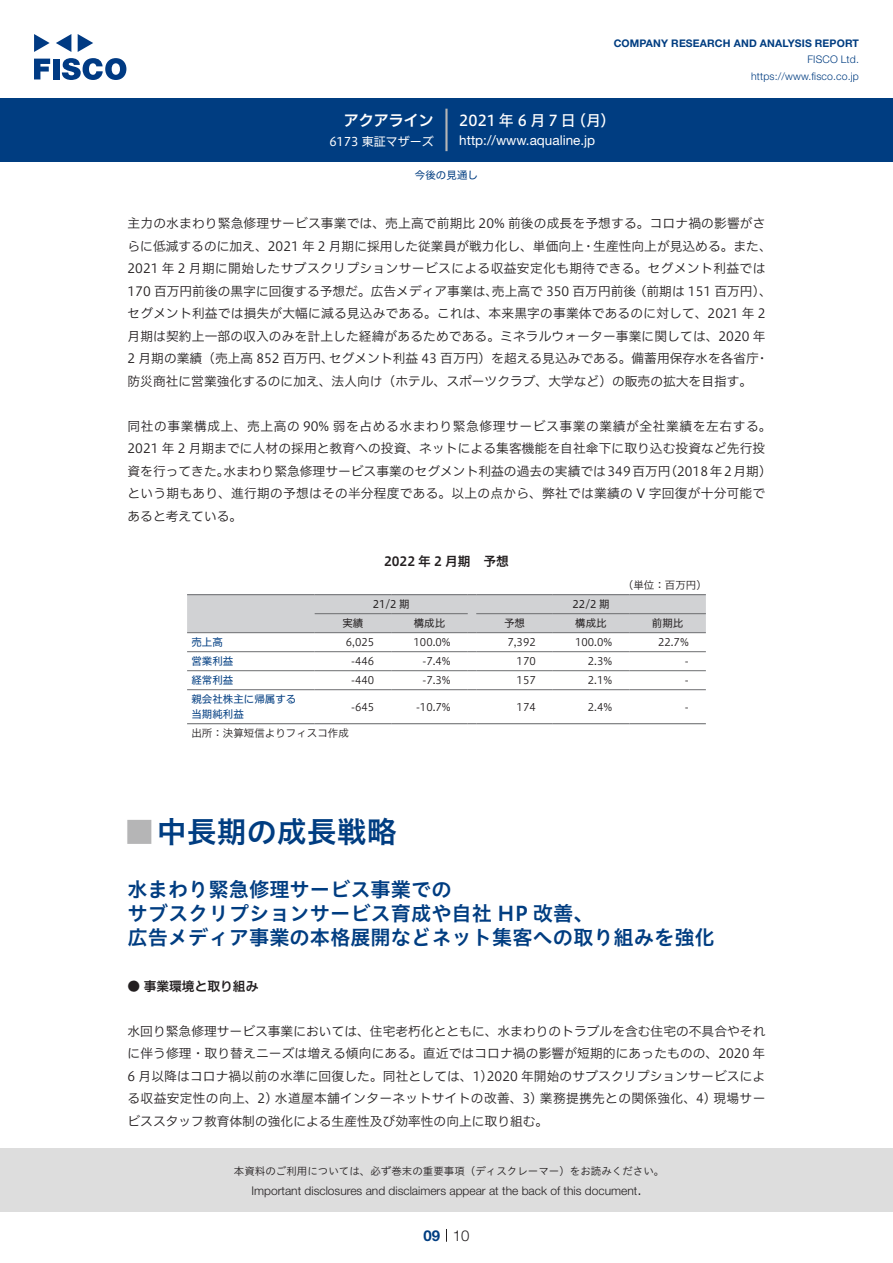
<style>
.page{position:relative;width:893px;height:1263px;background:#fff}
.page>*{position:absolute;margin:0;border:0;box-sizing:border-box;transform-origin:0 0}
.t1{font:30px "Hiragino UD Sans Std N W6";color:#003d81}
.t2{font:700 24px "Koz Go Pro";color:#b5b5b6}
.t3{font:20.25px/24px "Hiragino UD Sans Std W6";color:#003d81}
.t4{font:15px "Hiragino UD Sans F Std N W5";letter-spacing:.2em;color:#fff}
.t5{font:15px "Hiragino UD Sans F Std N W6";color:#fff}
.t6{font:300 15px "Helvetica Neue LT Std";color:#231f20}
.t7{font:700 15px "Helvetica Neue LT Std";color:#003d81}
.t8{font:13.5px "Helvetica Neue LT Std";color:#fff}
.t9{font:12.75px/22.5px "Hiragino UD Sans F Std N W3";letter-spacing:.005em;color:#231f20}
.t10{font:12.75px "Hiragino UD Sans F Std N W3";letter-spacing:.03em;color:#231f20}
.t11{font:12.75px "Hiragino UD Sans F Std N W3";letter-spacing:.045em;color:#231f20}
.t12{font:12.75px "Hiragino UD Sans F Std N W6";color:#231f20}
.t13{font:300 12px "Helvetica Neue LT Std";color:#231f20}
.t14{font:12px "Hiragino UD Sans F Std N W4";color:#fff}
.t15{font:10.5px "Hiragino UD Sans F Std N W3";color:#231f20}
.t16{font:10.5px "Hiragino UD Sans Std W3";color:#231f20}
.t17{font:700 10.5px "Helvetica Neue LT Std";letter-spacing:.015em;color:#003d81}
.t18{font:300 10.5px/16.5px "Helvetica Neue LT Std";letter-spacing:.015em;color:#003d81;text-align:right}
.t19{font:10.5px/19px "Hiragino UD Sans F Std N W4";color:#003d81}
.t20{font:10.5px "Hiragino UD Sans F Std N W4";color:#231f20}
</style>
<div class="page">
<div style="left:0;top:1148px;width:893px;height:64px;background:#ddd"></div>
<svg style="left:34px;top:59px;width:16px;height:20px"></svg>
<div style="left:53px;top:59px;width:6px;height:20px;background:#003a83"></div>
<svg style="left:62px;top:58px;width:64px;height:22px"></svg>
<svg style="left:34px;top:34px;width:16px;height:18px"></svg>
<svg style="left:78px;top:34px;width:15px;height:18px"></svg>
<svg style="left:56px;top:34px;width:15px;height:18px"></svg>
<div style="left:0;top:98px;width:893px;height:64px;background:#003d81"></div>
<hr style="left:445px;top:109px;width:3px;height:42px;background:#b5b5b6">
<svg style="left:446px;top:1229px;width:1px;height:13px"></svg>
<hr style="left:187px;top:651px;width:128px;height:1px;background:#6c6d70">
<hr style="left:315px;top:651px;width:76px;height:1px;background:#6c6d70">
<hr style="left:391px;top:651px;width:77px;height:1px;background:#6c6d70">
<hr style="left:476px;top:651px;width:77px;height:1px;background:#6c6d70">
<hr style="left:553px;top:651px;width:76px;height:1px;background:#6c6d70">
<hr style="left:629px;top:651px;width:77px;height:1px;background:#6c6d70">
<hr style="left:187px;top:670px;width:128px;height:1px;background:#6c6d70">
<hr style="left:315px;top:670px;width:76px;height:1px;background:#6c6d70">
<hr style="left:391px;top:670px;width:77px;height:1px;background:#6c6d70">
<hr style="left:476px;top:670px;width:77px;height:1px;background:#6c6d70">
<hr style="left:553px;top:670px;width:76px;height:1px;background:#6c6d70">
<hr style="left:629px;top:670px;width:77px;height:1px;background:#6c6d70">
<hr style="left:187px;top:689px;width:128px;height:1px;background:#6c6d70">
<hr style="left:315px;top:689px;width:76px;height:1px;background:#6c6d70">
<hr style="left:391px;top:689px;width:77px;height:1px;background:#6c6d70">
<hr style="left:476px;top:689px;width:77px;height:1px;background:#6c6d70">
<hr style="left:553px;top:689px;width:76px;height:1px;background:#6c6d70">
<hr style="left:629px;top:689px;width:77px;height:1px;background:#6c6d70">
<svg style="left:187px;top:594px;width:519px;height:39px"></svg>
<hr style="left:476px;top:594px;width:77px;height:1px;background:#6c6d70">
<hr style="left:553px;top:594px;width:76px;height:1px;background:#6c6d70">
<hr style="left:629px;top:594px;width:77px;height:1px;background:#6c6d70">
<hr style="left:187px;top:723px;width:128px;height:1px;background:#6c6d70">
<hr style="left:315px;top:723px;width:76px;height:1px;background:#6c6d70">
<hr style="left:391px;top:723px;width:77px;height:1px;background:#6c6d70">
<hr style="left:476px;top:723px;width:77px;height:1px;background:#6c6d70">
<hr style="left:553px;top:723px;width:76px;height:1px;background:#6c6d70">
<hr style="left:629px;top:723px;width:77px;height:1px;background:#6c6d70">
<p class="t5" style="left:344px;top:109px;width:92px">アクアライン</p>
<p class="t14" style="left:329px;top:132px;width:106px">6173 東証マザーズ</p>
<p class="t17" style="left:614px;top:37px;width:247px">COMPANY RESEARCH AND ANALYSIS REPORT</p>
<p class="t18" style="left:751px;top:51px;width:109px">FISCO Ltd. https://www.fisco.co j p.</p>
<p class="t4" style="left:459px;top:109px;width:118px">2021年6月7日</p>
<p class="t4" style="left:571px;top:109px;width:46px">（月(</p>
<p class="t8" style="left:459px;top:132px;width:137px">http://www.aqualine j p.</p>
<p class="t19" style="left:415px;top:165px;width:64px">今後の見通し</p>
<p class="t9" style="left:128px;top:211px;width:639px">主力の水まわり緊急修理サービス事業では、売上高で前期比 20% 前後の成長を予想する。コロナ禍の影響がさ</p>
<p class="t9" style="left:128px;top:234px;width:646px">らに低減するのに加え、2021 年 2 月期に採用した従業員が戦力化し、単価向上・生産性向上が見込める。また、</p>
<p class="t10" style="left:128px;top:259px;width:639px">2021 年 2 月期に開始したサブスクリプションサービスによる収益安定化も期待できる。セグメント利益では</p>
<p class="t9" style="left:634px;top:279px;width:140px">（前期は 151 百万円、(</p>
<p class="t9" style="left:128px;top:279px;width:372px">170 百万円前後の黒字に回復する予想だ。広告メディア事業は、</p>
<p class="t9" style="left:128px;top:301px;width:639px">セグメント利益では損失が大幅に減る見込みである。これは、本来黒字の事業体であるのに対して、2021 年 2</p>
<p class="t9" style="left:128px;top:324px;width:639px">月期は契約上一部の収入のみを計上した経緯があるためである。ミネラルウォーター事業に関しては、2020 年</p>
<p class="t9" style="left:756px;top:346px;width:14px">・</p>
<p class="t9" style="left:492px;top:279px;width:146px">売上高で 350 百万円前後</p>
<p class="t9" style="left:329px;top:346px;width:431px">セグメント利益 43 百万円）を超える見込みである。備蓄用保存水を各省庁</p>
<p class="t9" style="left:128px;top:346px;width:626px">2 月期の業績（売上高 852 百万円、<br>防災商社に営業強化するのに加え、法人向け（ホテル、スポーツクラブ、大学など）の販売の拡大を目指す。</p>
<p class="t11" style="left:128px;top:416px;width:646px">同社の事業構成上、売上高の 90% 弱を占める水まわり緊急修理サービス事業の業績が全社業績を左右する。</p>
<p class="t9" style="left:128px;top:436px;width:639px">2021 年 2 月期までに人材の採用と教育への投資、ネットによる集客機能を自社傘下に取り込む投資など先行投</p>
<p class="t9" style="left:664px;top:459px;width:109px">（2018年2月期(</p>
<p class="t9" style="left:223px;top:459px;width:449px">水まわり緊急修理サービス事業のセグメント利益の過去の実績では349百万円</p>
<p class="t9" style="left:128px;top:459px;width:639px">資を行ってきた。<br>という期もあり、進行期の予想はその半分程度である。以上の点から、弊社では業績の V 字回復が十分可能であると考えている。</p>
<p class="t12" style="left:384px;top:551px;width:126px">2022 年 2 月期　予想</p>
<p class="t15" style="left:623px;top:577px;width:85px">（単位：百万円(</p>
<p class="t20" style="left:573px;top:596px;width:39px">22/2 期</p>
<p class="t20" style="left:373px;top:596px;width:39px">21/2 期</p>
<p class="t20" style="left:342px;top:615px;width:22px">実績</p>
<p class="t20" style="left:414px;top:615px;width:33px">構成比</p>
<p class="t20" style="left:504px;top:615px;width:22px">予想</p>
<p class="t20" style="left:575px;top:615px;width:33px">構成比</p>
<p class="t20" style="left:652px;top:615px;width:33px">前期比</p>
<p class="t19" style="left:191px;top:632px;width:33px">売上高</p>
<p class="t15" style="left:346px;top:634px;width:30px">6,025</p>
<p class="t15" style="left:414px;top:634px;width:39px">100.0%</p>
<p class="t15" style="left:507px;top:634px;width:30px">7,392</p>
<p class="t15" style="left:575px;top:634px;width:39px">100.0%</p>
<p class="t15" style="left:658px;top:634px;width:32px">22.7%</p>
<p class="t19" style="left:191px;top:651px;width:43px">営業利益</p>
<p class="t15" style="left:351px;top:653px;width:25px">-446</p>
<p class="t15" style="left:422px;top:653px;width:30px">-7.4%</p>
<p class="t15" style="left:517px;top:653px;width:21px">170</p>
<p class="t15" style="left:588px;top:653px;width:26px">2.3%</p>
<p class="t15" style="left:685px;top:653px;width:5px">-</p>
<p class="t19" style="left:191px;top:670px;width:106px">経常利益<br>親会社株主に帰属する</p>
<p class="t15" style="left:351px;top:672px;width:25px">-440</p>
<p class="t15" style="left:351px;top:699px;width:25px">-645</p>
<p class="t19" style="left:191px;top:704px;width:54px">当期純利益</p>
<p class="t15" style="left:191px;top:725px;width:159px">出所：決算短信よりフィスコ作成</p>
<p class="t15" style="left:422px;top:672px;width:30px">-7.3%</p>
<p class="t15" style="left:416px;top:699px;width:36px">-10.7%</p>
<p class="t15" style="left:517px;top:672px;width:21px">157</p>
<p class="t15" style="left:517px;top:699px;width:21px">174</p>
<p class="t15" style="left:588px;top:672px;width:26px">2.1%</p>
<p class="t15" style="left:588px;top:699px;width:26px">2.4%</p>
<p class="t15" style="left:685px;top:672px;width:5px">-</p>
<p class="t15" style="left:685px;top:699px;width:5px">-</p>
<h1 class="t1" style="left:157px;top:809px;width:241px">中長期の成長戦略</h1>
<h2 class="t2" style="left:128px;top:816px;width:25px">█</h2>
<h3 class="t3" style="left:128px;top:876px;width:589px">水まわり緊急修理サービス事業での<br>サブスクリプションサービス育成や自社 HP 改善、<br>広告メディア事業の本格展開などネット集客への取り組みを強化</h3>
<p class="t12" style="left:128px;top:976px;width:132px">● 事業環境と取り組み</p>
<p class="t9" style="left:128px;top:1019px;width:639px;text-align:justify">水回り緊急修理サービス事業においては、住宅老朽化とともに、水まわりのトラブルを含む住宅の不具合やそれに伴う修理・取り替えニーズは増える傾向にある。直近ではコロナ禍の影響が短期的にあったものの、2020 年6 月以降はコロナ禍以前の水準に回復した。同社としては、1)2020 年開始のサブスクリプションサービスによる収益安定性の向上、2) 水道屋本舗インターネットサイトの改善、3) 業務提携先との関係強化、4) 現場サービススタッフ教育体制の強化による生産性及び効率性の向上に取り組む。</p>
<p class="t16" style="left:234px;top:1163px;width:432px">本資料のご利用については、必ず巻末の重要事項（ディスクレーマー）をお読みください。</p>
<p class="t6" style="left:637px;top:1180px;width:6px">.</p>
<p class="t13" style="left:251px;top:1183px;width:387px">Important disclosures and disclaimers appear at the back of this document</p>
<p class="t7" style="left:423px;top:1226px;width:18px">09</p>
<p class="t6" style="left:453px;top:1226px;width:18px">10</p>
</div>
